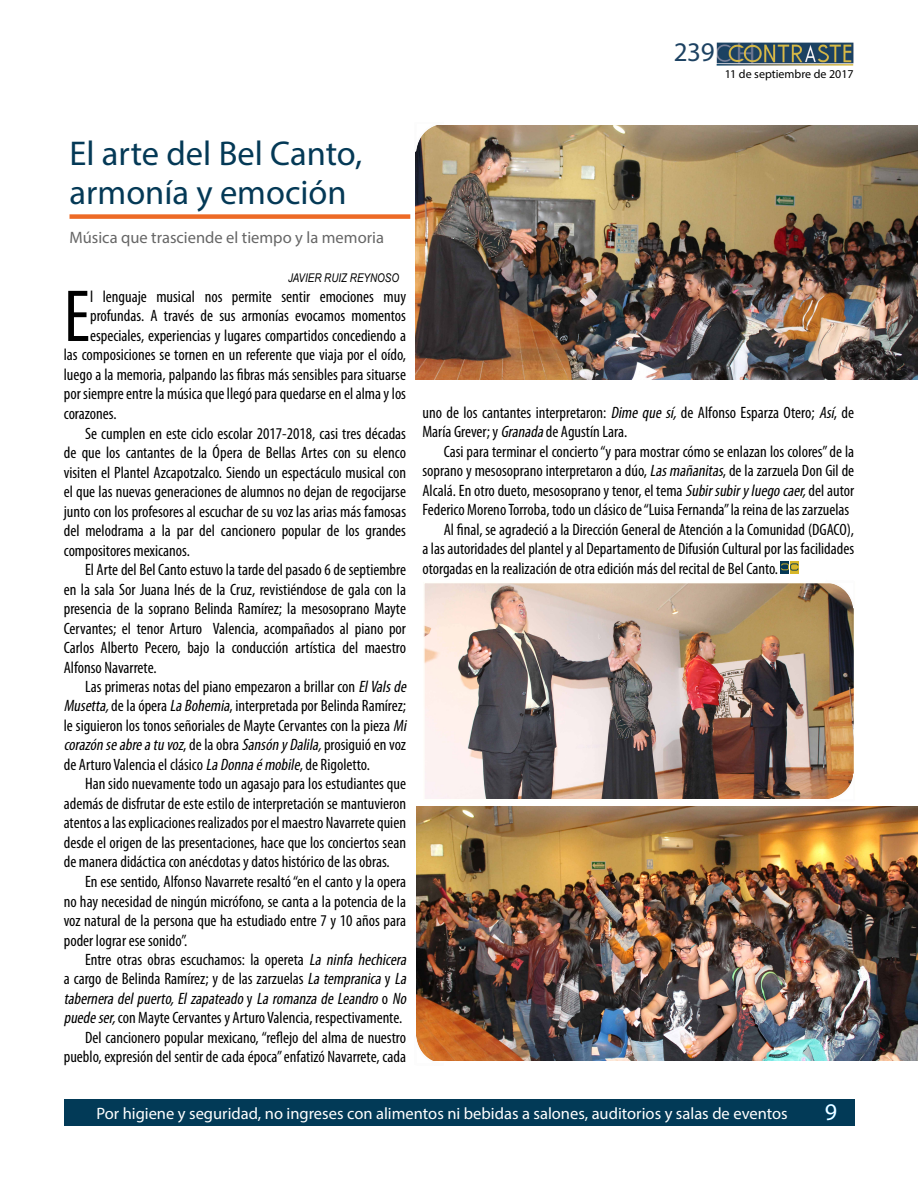
<style>
.page{position:relative;width:918px;height:1188px;background:#fff}
.page>*{position:absolute;margin:0;border:0;box-sizing:border-box;transform-origin:0 0}
.t1{font:condensed 74.4px "Myriad Pro";color:#000}
.t2{font:34.5px/39px "Myriad Pro";color:#043956}
.t3{font:27px "Myriad Pro";color:#1d4262}
.t4{font:24px "Myriad Pro";color:#fff}
.t5{font:condensed 16.5px/19.5px "Myriad Pro";color:#000}
.t6{font:italic condensed 16.5px "Myriad Pro";color:#000}
.t7{font:16.5px "Myriad Pro";color:#fff}
.t8{font:16.5px "Myriad Pro";color:#666}
.t9{font:12px "Myriad Pro";color:#000}
.t10{font:italic 12px "Arial Narrow";color:#000}
.s1{font-style:italic}
.s2{font-style:normal}
</style>
<div class="page">
<div style="left:64px;top:1099px;width:790px;height:26px;background:#023a57"></div>
<img style="left:716px;top:42px;width:137px;height:24px">
<img style="left:416px;top:126px;width:501px;height:254px">
<div style="left:70px;top:214px;width:340px;height:5px;background:#ed6a26"></div>
<img style="left:416px;top:806px;width:502px;height:254px">
<img style="left:426px;top:585px;width:426px;height:212px">
<div style="left:423px;top:582px;width:432px;height:218px;border:2px solid #fffffb"></div>
<div style="left:780px;top:561px;width:9px;height:6px;background:#043855"></div>
<div style="left:780px;top:568px;width:9px;height:6px;background:#043855"></div>
<div style="left:790px;top:561px;width:9px;height:6px;background:#d7b729"></div>
<div style="left:790px;top:568px;width:9px;height:6px;background:#d7b729"></div>
<svg style="left:780px;top:563px;width:18px;height:8px"></svg>
<svg style="left:415px;top:125px;width:29px;height:27px"></svg>
<svg style="left:416px;top:1036px;width:28px;height:25px"></svg>
<svg style="left:826px;top:774px;width:29px;height:26px"></svg>
<svg style="left:826px;top:582px;width:29px;height:26px"></svg>
<h3 class="t3" style="left:673px;top:36px;width:43px">239</h3>
<p class="t9" style="left:724px;top:67px;width:131px">11 de septiembre de 2017</p>
<h2 class="t2" style="left:70px;top:133px;width:294px">El arte del Bel Canto, armonía y emoción</h2>
<p class="t8" style="left:70px;top:227px;width:316px">Música que trasciende el tiempo y la memoria</p>
<p class="t10" style="left:288px;top:269px;width:113px">JAVIER RUIZ REYNOSO</p>
<h1 class="t1" style="left:64px;top:276px;width:28px">E</h1>
<p class="t5" style="left:90px;top:287px;width:317px">l lenguaje musical nos permite sentir emociones muy</p>
<p class="t5" style="left:90px;top:307px;width:317px">profundas. A través de sus armonías evocamos momentos</p>
<p class="t5" style="left:90px;top:326px;width:317px">especiales, experiencias y lugares compartidos concediendo a</p>
<p class="t5" style="left:64px;top:346px;width:344px">las composiciones se tornen en un referente que viaja por el oído,</p>
<p class="t5" style="left:64px;top:365px;width:344px">luego a la memoria, palpando las fibras más sensibles para situarse</p>
<p class="t5" style="left:64px;top:385px;width:344px">por siempre entre la música que llegó para quedarse en el alma y los</p>
<p class="t5" style="left:64px;top:404px;width:54px">corazones.</p>
<p class="t5" style="left:85px;top:424px;width:323px">Se cumplen en este ciclo escolar 2017-2018, casi tres décadas</p>
<p class="t5" style="left:64px;top:443px;width:344px">de que los cantantes de la Ópera de Bellas Artes con su elenco</p>
<p class="t5" style="left:64px;top:463px;width:344px">visiten el Plantel Azcapotzalco. Siendo un espectáculo musical con</p>
<p class="t5" style="left:64px;top:482px;width:344px">el que las nuevas generaciones de alumnos no dejan de regocijarse</p>
<p class="t5" style="left:64px;top:502px;width:344px">junto con los profesores al escuchar de su voz las arias más famosas</p>
<p class="t5" style="left:64px;top:521px;width:344px">del melodrama a la par del cancionero popular de los grandes</p>
<p class="t5" style="left:64px;top:541px;width:128px">compositores mexicanos.</p>
<p class="t5" style="left:85px;top:560px;width:323px">El Arte del Bel Canto estuvo la tarde del pasado 6 de septiembre</p>
<p class="t5" style="left:64px;top:580px;width:344px">en la sala Sor Juana Inés de la Cruz, revistiéndose de gala con la</p>
<p class="t5" style="left:64px;top:599px;width:344px">presencia de la soprano Belinda Ramírez; la mesosoprano Mayte</p>
<p class="t5" style="left:64px;top:619px;width:344px">Cervantes; el tenor Arturo Valencia, acompañados al piano por</p>
<p class="t5" style="left:64px;top:638px;width:344px">Carlos Alberto Pecero, bajo la conducción artística del maestro</p>
<p class="t5" style="left:64px;top:658px;width:94px">Alfonso Navarrete.</p>
<p class="t5" style="left:85px;top:677px;width:326px">Las primeras notas del piano empezaron a brillar con <span class="s1">ElValsde</span></p>
<p class="t5" style="left:64px;top:697px;width:344px"><span class="s1">Musetta,</span>de la ópera <span class="s1">LaBohemia</span>, interpretada por Belinda Ramírez;</p>
<p class="t5" style="left:64px;top:716px;width:347px">le siguieron los tonos señoriales de Mayte Cervantes con la pieza <span class="s1">Mi</span></p>
<p class="t6" style="left:64px;top:736px;width:344px">corazón seabreatu voz<span class="s2">, d e l a o b r a</span> Sansón yDalila,<span class="s2">p r o s i g u i ó e n v o z</span></p>
<p class="t5" style="left:64px;top:755px;width:308px">de Arturo Valencia el clásico <span class="s1">LaDonnaémobile</span>, de Rigoletto.</p>
<p class="t5" style="left:85px;top:775px;width:323px">Han sido nuevamente todo un agasajo para los estudiantes que</p>
<p class="t5" style="left:64px;top:794px;width:344px">además de disfrutar de este estilo de interpretación se mantuvieron</p>
<p class="t5" style="left:64px;top:814px;width:344px">atentos a las explicaciones realizados por el maestro Navarrete quien</p>
<p class="t5" style="left:64px;top:833px;width:344px">desde el origen de las presentaciones, hace que los conciertos sean</p>
<p class="t5" style="left:64px;top:853px;width:328px">de manera didáctica con anécdotas y datos histórico de las obras.</p>
<p class="t5" style="left:85px;top:872px;width:323px">En ese sentido, Alfonso Navarrete resaltó “en el canto y la opera</p>
<p class="t5" style="left:64px;top:892px;width:344px">no hay necesidad de ningún micrófono, se canta a la potencia de la</p>
<p class="t5" style="left:64px;top:911px;width:344px">voz natural de la persona que ha estudiado entre 7 y 10 años para</p>
<p class="t5" style="left:64px;top:931px;width:125px">poder lograr ese sonido”.</p>
<p class="t5" style="left:85px;top:950px;width:326px">Entre otras obras escuchamos: la opereta <span class="s1">La ninfa hechicera</span></p>
<p class="t5" style="left:64px;top:970px;width:347px">a cargo de Belinda Ramírez; y de las zarzuelas <span class="s1">Latempranica</span>y <span class="s1">La</span></p>
<p class="t6" style="left:64px;top:990px;width:347px">taberneradelpuerto,Elzapateado <span class="s2">y</span> LaromanzadeLeandro <span class="s2">o</span> No</p>
<p class="t5" style="left:64px;top:1009px;width:340px"><span class="s1">puedeser,</span>con Mayte Cervantes y Arturo Valencia, respectivamente.</p>
<p class="t5" style="left:85px;top:1028px;width:323px">Del cancionero popular mexicano, “reflejo del alma de nuestro</p>
<p class="t5" style="left:64px;top:1048px;width:344px">pueblo, expresión del sentir de cada época” enfatizó Navarrete, cada</p>
<p class="t5" style="left:422px;top:403px;width:433px">uno de los cantantes interpretaron: <span class="s1">Dime que sí,</span> de Alfonso Esparza Otero; <span class="s1">Así</span>, de<br>María Grever; y <span class="s1">Granada</span>de Agustín Lara.</p>
<p class="t5" style="left:444px;top:442px;width:412px">Casi para terminar el concierto “y para mostrar cómo se enlazan los colores” de la</p>
<p class="t5" style="left:422px;top:461px;width:433px">soprano y mesosoprano interpretaron a dúo, <span class="s1">Lasmañanitas</span>, de la zarzuela Don Gil de</p>
<p class="t5" style="left:422px;top:481px;width:433px">Alcalá. En otro dueto, mesosoprano y tenor, el tema <span class="s1">Subirsubiryluego caer,</span>del autor</p>
<p class="t5" style="left:422px;top:500px;width:428px">Federico Moreno Torroba, todo un clásico de “Luisa Fernanda” la reina de las zarzuelas</p>
<p class="t5" style="left:444px;top:520px;width:412px">Al final, se agradeció a la Dirección General de Atención a la Comunidad (DGACO),</p>
<p class="t5" style="left:422px;top:539px;width:433px">a las autoridades del plantel y al Departamento de Difusión Cultural por las facilidades</p>
<p class="t5" style="left:422px;top:559px;width:357px">otorgadas en la realización de otra edición más del recital de Bel Canto.</p>
<p class="t7" style="left:96px;top:1104px;width:693px">Por higiene y seguridad, no ingreses con alimentos ni bebidas a salones, auditorios y salas de eventos</p>
<h3 class="t4" style="left:825px;top:1097px;width:14px">9</h3>
</div>
